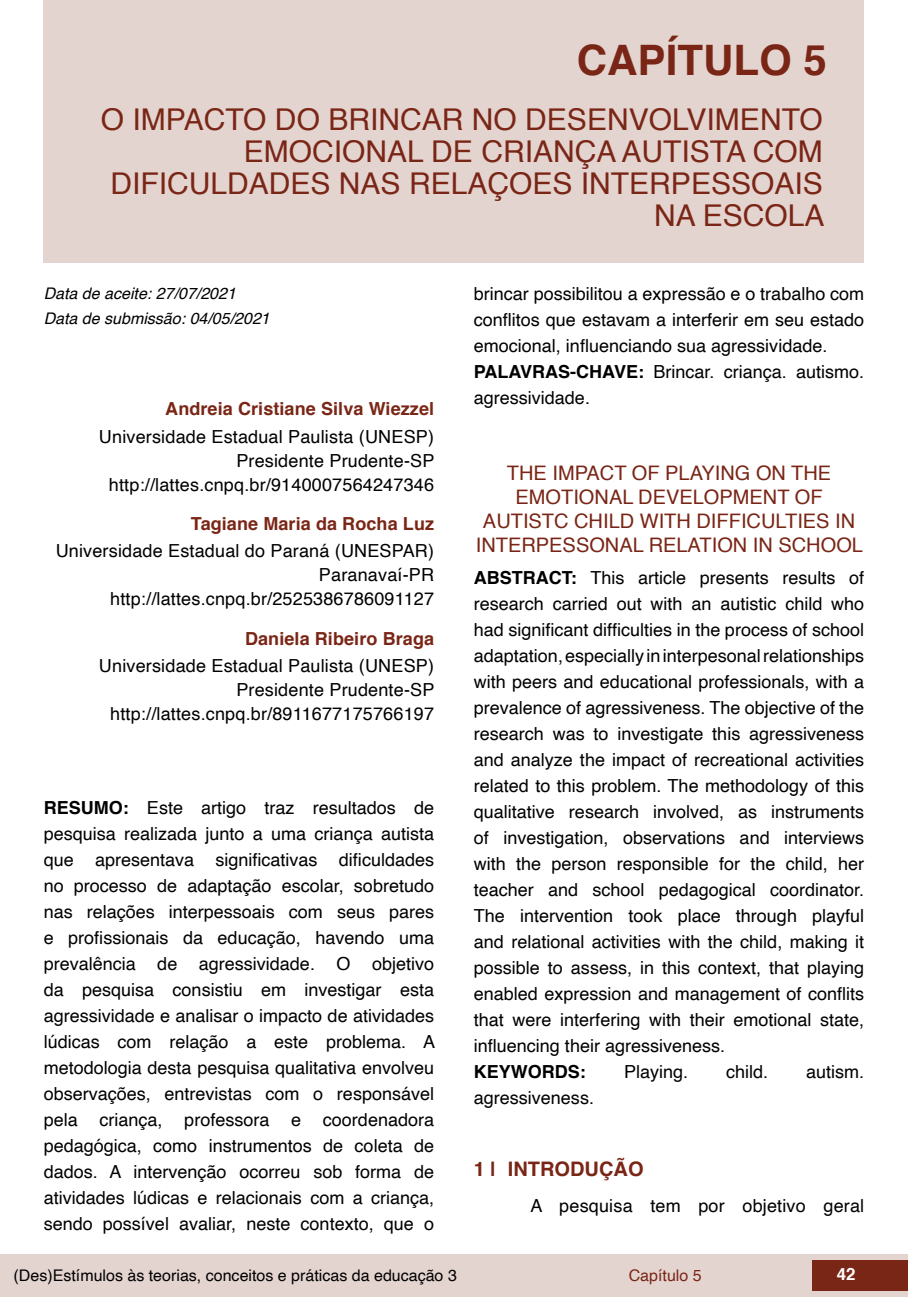
<style>
.page{position:relative;width:908px;height:1304px;background:#fff}
.page>*{position:absolute;margin:0;border:0;box-sizing:border-box;transform-origin:0 0}
.t1{font:700 42px "Helvetica";color:#7a2616}
.t2{font:30px/32px "Helvetica";color:#7a2616;text-align:right}
.t3{font:20px/24px "Helvetica";color:#7a2616;text-align:center}
.t4{font:700 20px "Helvetica";color:#7a2616}
.t5{font:18px/26px "Helvetica";color:#000;text-align:right}
.t6{font:700 18px "Helvetica";letter-spacing:.005em;color:#7a2616}
.t7{font:700 18px "Helvetica";color:#000}
.t8{font:700 16.8px "Helvetica";color:#fff}
.t9{font:16px "Helvetica";color:#000}
.t10{font:italic 16px "Helvetica";color:#000}
.t11{font:16px "Helvetica";color:#7a2616}
.s1{font-weight:700}
</style>
<div class="page">
<div style="left:0;top:1254px;width:906px;height:43px;background:#e4d4d0"></div>
<div style="left:812px;top:1261px;width:95px;height:30px;background:#7a2616"></div>
<div style="left:44px;top:0;width:819px;height:263px;background:#e4d4d0"></div>
<h1 class="t1" style="left:576px;top:26px;width:251px">CAPÍTULO 5</h1>
<h2 class="t2" style="left:101px;top:104px;width:724px">O IMPACTO DO BRINCAR NO DESENVOLVIMENTO<br>EMOCIONAL DE CRIANÇA AUTISTA COM<br>DIFICULDADES NAS RELAÇOES INTERPESSOAIS<br>NA ESCOLA</h2>
<p class="t10" style="left:44px;top:280px;width:194px">Data de aceite: 27/07/2021</p>
<p class="t10" style="left:44px;top:306px;width:227px">Data de submissão: 04/05/2021</p>
<p class="t6" style="left:165px;top:395px;width:270px">Andreia Cristiane Silva Wiezzel</p>
<p class="t5" style="left:99px;top:425px;width:337px;line-height:24px">Universidade Estadual Paulista (UNESP)<br>Presidente Prudente-SP http://lattes.cnpq.br/9140007564247346</p>
<p class="t6" style="left:191px;top:509px;width:244px">Tagiane Maria da Rocha Luz</p>
<p class="t5" style="left:56px;top:540px;width:380px;line-height:24px">Universidade Estadual do Paraná (UNESPAR)<br>Paranavaí-PR http://lattes.cnpq.br/2525386786091127</p>
<p class="t6" style="left:245px;top:624px;width:190px">Daniela Ribeiro Braga</p>
<p class="t5" style="left:99px;top:654px;width:337px;line-height:24px">Universidade Estadual Paulista (UNESP)<br>Presidente Prudente-SP http://lattes.cnpq.br/8911677175766197</p>
<p class="t5" style="left:44px;top:795px;width:393px;text-align:justify"><span class="s1">RESUMO:</span> Este artigo traz resultados de pesquisa realizada junto a uma criança autista que apresentava significativas dificuldades no processo de adaptação escolar, sobretudo nas relações interpessoais com seus pares e profissionais da educação, havendo uma prevalência de agressividade. O objetivo da pesquisa consistiu em investigar esta agressividade e analisar o impacto de atividades lúdicas com relação a este problema. A metodologia desta pesquisa qualitativa envolveu observações, entrevistas com o responsável pela criança, professora e coordenadora pedagógica, como instrumentos de coleta de dados. A intervenção ocorreu sob forma de atividades lúdicas e relacionais com a criança, sendo possível avaliar, neste contexto, que o</p>
<p class="t5" style="left:473px;top:281px;width:392px;text-align:left">brincar possibilitou a expressão e o trabalho com conflitos que estavam a interferir em seu estado emocional, influenciando sua agressividade.<br><span class="s1">PALAVRAS-CHAVE:</span> Brincar. criança. autismo. agressividade.</p>
<p class="t3" style="left:475px;top:462px;width:388px">THE IMPACT OF PLAYING ON THE<br>EMOTIONAL DEVELOPMENT OF<br>AUTISTC CHILD WITH DIFFICULTIES IN<br>INTERPESSONAL RELATION IN SCHOOL</p>
<p class="t5" style="left:473px;top:565px;width:392px;text-align:justify"><span class="s1">ABSTRACT:</span> This article presents results of research carried out with an autistic child who had significant difficulties in the process of school adaptation, especially in interpesonal relationships with peers and educational professionals, with a prevalence of agressiveness. The objective of the research was to investigate this agressiveness and analyze the impact of recreational activities related to this problem. The methodology of this qualitative research involved, as instruments of investigation, observations and interviews with the person responsible for the child, her teacher and school pedagogical coordinator.<br>The intervention took place through playful and relational activities with the child, making it possible to assess, in this context, that playing enabled expression and management of conflits that were interfering with their emotional state, influencing their agressiveness.</p>
<p class="t7" style="left:473px;top:1057px;width:113px">KEYWORDS:</p>
<p class="t5" style="left:623px;top:1059px;width:66px">Playing.</p>
<p class="t5" style="left:725px;top:1059px;width:44px">child.</p>
<p class="t5" style="left:805px;top:1059px;width:60px">autism.</p>
<p class="t5" style="left:473px;top:1085px;width:122px">agressiveness.</p>
<p class="t4" style="left:473px;top:1153px;width:171px">1 | INTRODUÇÃO</p>
<p class="t5" style="left:530px;top:1193px;width:335px">A pesquisa tem por objetivo geral</p>
<p class="t9" style="left:14px;top:1263px;width:444px">(Des)Estímulos às teorias, conceitos e práticas da educação 3</p>
<p class="t11" style="left:628px;top:1263px;width:74px">Capítulo 5</p>
<p class="t8" style="left:836px;top:1261px;width:20px">42</p>
</div>
